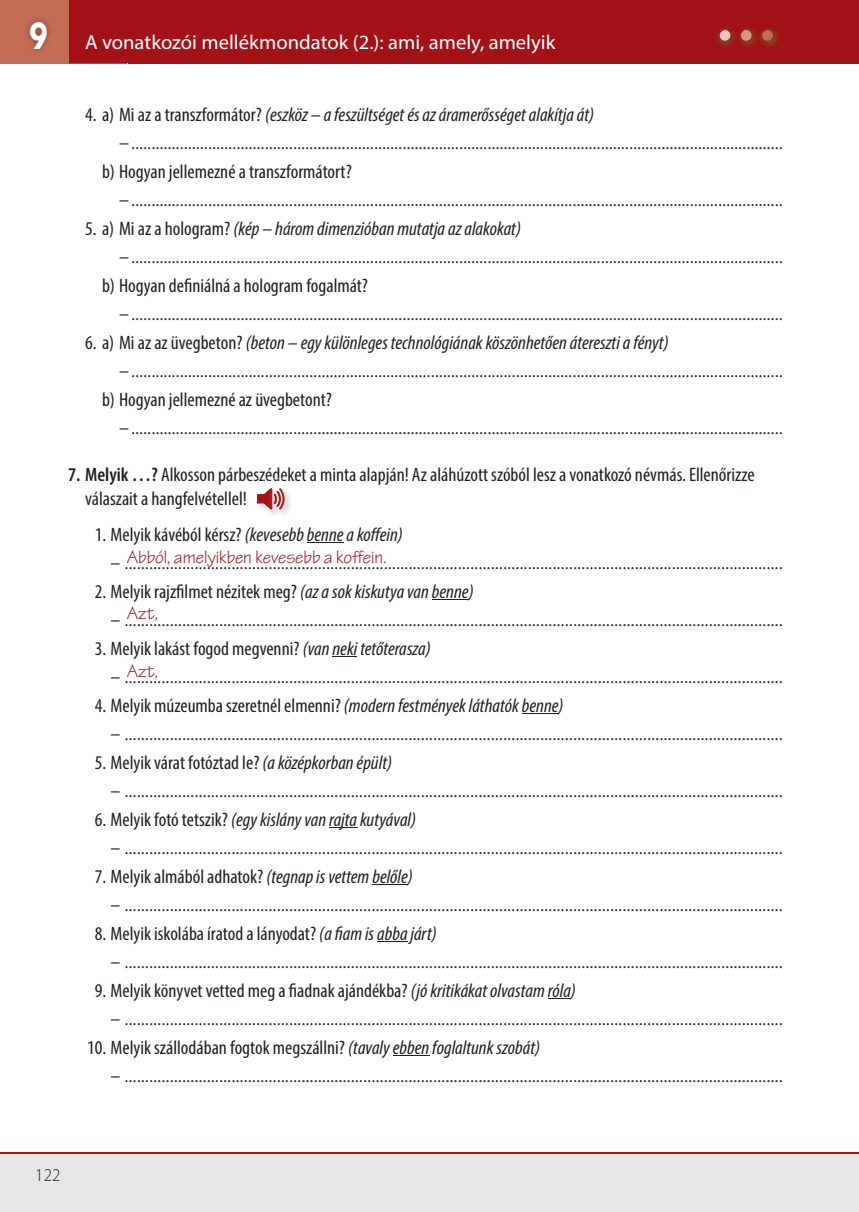
<style>
.page{position:relative;width:859px;height:1212px;background:#fff}
.page>*{position:absolute;margin:0;border:0;box-sizing:border-box;transform-origin:0 0}
.t1{font:20.25px "Myriad Pro";color:#fff}
.t2{font:condensed 19.5px/24px "Myriad Pro";color:#231f20}
.t3{font:italic condensed 19.5px "Myriad Pro";color:#231f20}
.t4{font:18.75px "Tekton Pro";color:#a21217}
.t5{font:300 18px "Myriad Pro";color:#231f20;scale:.95 1}
.t6{font:16.5px "Myriad Pro";color:#231f20}
.s1{font-family:"Tw Cen";font-weight:700;font-size:42px}
.s2{font-style:normal}
.s3{font-stretch:condensed;font-size:19.5px}
.s4{font-weight:600}
.s5{font-style:italic}
</style>
<div class="page">
<div style="left:0;top:1152px;width:858px;height:60px;background:#e6e7e9"></div>
<div style="left:68px;top:0;width:790px;height:64px;background:#a21217"></div>
<div style="left:0;top:0;width:68px;height:64px;background:#c36d56"></div>
<img style="left:747px;top:28px;width:10px;height:18px">
<div style="left:741px;top:30px;width:11px;height:11px;background:#d59580;border-radius:50%"></div>
<img style="left:717px;top:28px;width:30px;height:18px">
<svg style="left:741px;top:30px;width:6px;height:11px"></svg>
<div style="left:720px;top:30px;width:10px;height:11px;background:#e9c6b8;border-radius:50%"></div>
<img style="left:768px;top:28px;width:10px;height:18px">
<img style="left:760px;top:28px;width:8px;height:18px">
<div style="left:762px;top:30px;width:11px;height:11px;background:#c36d56;border-radius:50%"></div>
<hr style="left:0;top:1152px;width:858px;height:2px;background:#a21217">
<img style="left:27px;top:16px;width:100px;height:48px">
<img style="left:86px;top:35px;width:41px;height:18px">
<hr style="left:307px;top:542px;width:37px;height:1px;background:#231f20">
<hr style="left:432px;top:599px;width:37px;height:1px;background:#231f20">
<svg style="left:332px;top:656px;width:25px;height:1px"></svg>
<hr style="left:522px;top:713px;width:37px;height:1px;background:#231f20">
<svg style="left:329px;top:827px;width:28px;height:1px"></svg>
<hr style="left:372px;top:884px;width:36px;height:1px;background:#231f20">
<hr style="left:377px;top:941px;width:31px;height:1px;background:#231f20">
<svg style="left:548px;top:998px;width:23px;height:1px"></svg>
<hr style="left:393px;top:1055px;width:36px;height:1px;background:#231f20">
<svg style="left:257px;top:488px;width:33px;height:26px"></svg>
<p class="t1" style="left:29px;top:34px;width:528px"><span class="s1">9</span> A vonatkozói mellékmondatok (2.): ami, amely, amelyik</p>
<p class="t3" style="left:85px;top:108px;width:511px"><span class="s2">4. a) Mi az a transzformátor?</span> (eszköz – a feszültséget és az áramerősséget alakítja át)</p>
<p class="t6" style="left:119px;top:138px;width:665px"><span class="s3">–</span> .................................................................................................................................................................</p>
<p class="t2" style="left:102px;top:161px;width:251px">b) Hogyan jellemezné a transzformátort?</p>
<p class="t6" style="left:119px;top:195px;width:665px"><span class="s3">–</span> .................................................................................................................................................................</p>
<p class="t3" style="left:85px;top:222px;width:437px"><span class="s2">5. a) Mi az a hologram?</span> (kép – három dimenzióban mutatja az alakokat)</p>
<p class="t6" style="left:119px;top:252px;width:665px"><span class="s3">–</span> .................................................................................................................................................................</p>
<p class="t2" style="left:102px;top:275px;width:268px">b) Hogyan definiálná a hologram fogalmát?</p>
<p class="t6" style="left:119px;top:309px;width:665px"><span class="s3">–</span> .................................................................................................................................................................</p>
<p class="t3" style="left:85px;top:336px;width:585px"><span class="s2">6. a) Mi az az üvegbeton?</span> (beton – egy különleges technológiának köszönhetően átereszti a fényt)</p>
<p class="t6" style="left:119px;top:366px;width:665px"><span class="s3">–</span> .................................................................................................................................................................</p>
<p class="t2" style="left:102px;top:389px;width:231px">b) Hogyan jellemezné az üvegbetont?</p>
<p class="t6" style="left:119px;top:423px;width:665px"><span class="s3">–</span> .................................................................................................................................................................</p>
<p class="t2" style="left:85px;top:464px;width:671px;text-indent:-17px"><span class="s4">7. Melyik …?</span> Alkosson párbeszédeket a minta alapján! Az aláhúzott szóból lesz a vonatkozó névmás. Ellenőrizze válaszait a hangfelvétellel!</p>
<p class="t3" style="left:95px;top:527px;width:310px"><span class="s2">1. Melyik kávéból kérsz?</span> (kevesebb benne a koffein)</p>
<p class="t6" style="left:111px;top:557px;width:673px"><span class="s3">–</span> ................................................................................................................................................................</p>
<p class="t2" style="left:95px;top:581px;width:380px">2. Melyik rajzfilmet nézitek meg? <span class="s5">(az a sok kiskutya van benne)</span></p>
<p class="t6" style="left:111px;top:614px;width:673px"><span class="s3">–</span> ................................................................................................................................................................</p>
<p class="t2" style="left:95px;top:638px;width:338px">3. Melyik lakást fogod megvenni? <span class="s5">(van neki tetőterasza)</span></p>
<p class="t6" style="left:111px;top:671px;width:673px"><span class="s3">–</span> ................................................................................................................................................................</p>
<p class="t2" style="left:95px;top:695px;width:470px">4. Melyik múzeumba szeretnél elmenni? <span class="s5">(modern festmények láthatók benne)</span></p>
<p class="t6" style="left:111px;top:728px;width:673px"><span class="s3">–</span> ................................................................................................................................................................</p>
<p class="t2" style="left:95px;top:752px;width:299px">5. Melyik várat fotóztad le? <span class="s5">(a középkorban épült)</span></p>
<p class="t6" style="left:111px;top:785px;width:673px"><span class="s3">–</span> ................................................................................................................................................................</p>
<p class="t3" style="left:95px;top:812px;width:323px"><span class="s2">6. Melyik fotó tetszik?</span> (egy kislány van rajta kutyával)</p>
<p class="t6" style="left:111px;top:842px;width:673px"><span class="s3">–</span> ................................................................................................................................................................</p>
<p class="t2" style="left:95px;top:866px;width:320px">7. Melyik almából adhatok? <span class="s5">(tegnap is vettem belőle)</span></p>
<p class="t6" style="left:111px;top:899px;width:673px"><span class="s3">–</span> ................................................................................................................................................................</p>
<p class="t2" style="left:95px;top:923px;width:344px">8. Melyik iskolába íratod a lányodat? <span class="s5">(a fiam is abba járt)</span></p>
<p class="t6" style="left:111px;top:956px;width:673px"><span class="s3">–</span> ................................................................................................................................................................</p>
<p class="t2" style="left:95px;top:980px;width:483px">9. Melyik könyvet vetted meg a fiadnak ajándékba? <span class="s5">(jó kritikákat olvastam róla)</span></p>
<p class="t6" style="left:111px;top:1013px;width:673px"><span class="s3">–</span> ................................................................................................................................................................</p>
<p class="t2" style="left:87px;top:1037px;width:454px">10. Melyik szállodában fogtok megszállni? <span class="s5">(tavaly ebben foglaltunk szobát)</span></p>
<p class="t6" style="left:111px;top:1070px;width:673px"><span class="s3">–</span> ................................................................................................................................................................</p>
<p class="t4" style="left:127px;top:550px;width:261px">Abból, amelyikben kevesebb a koffein.</p>
<p class="t4" style="left:127px;top:607px;width:33px">Azt,</p>
<p class="t4" style="left:127px;top:664px;width:33px">Azt,</p>
<p class="t5" style="left:35px;top:1168px;width:28px">122</p>
</div>
